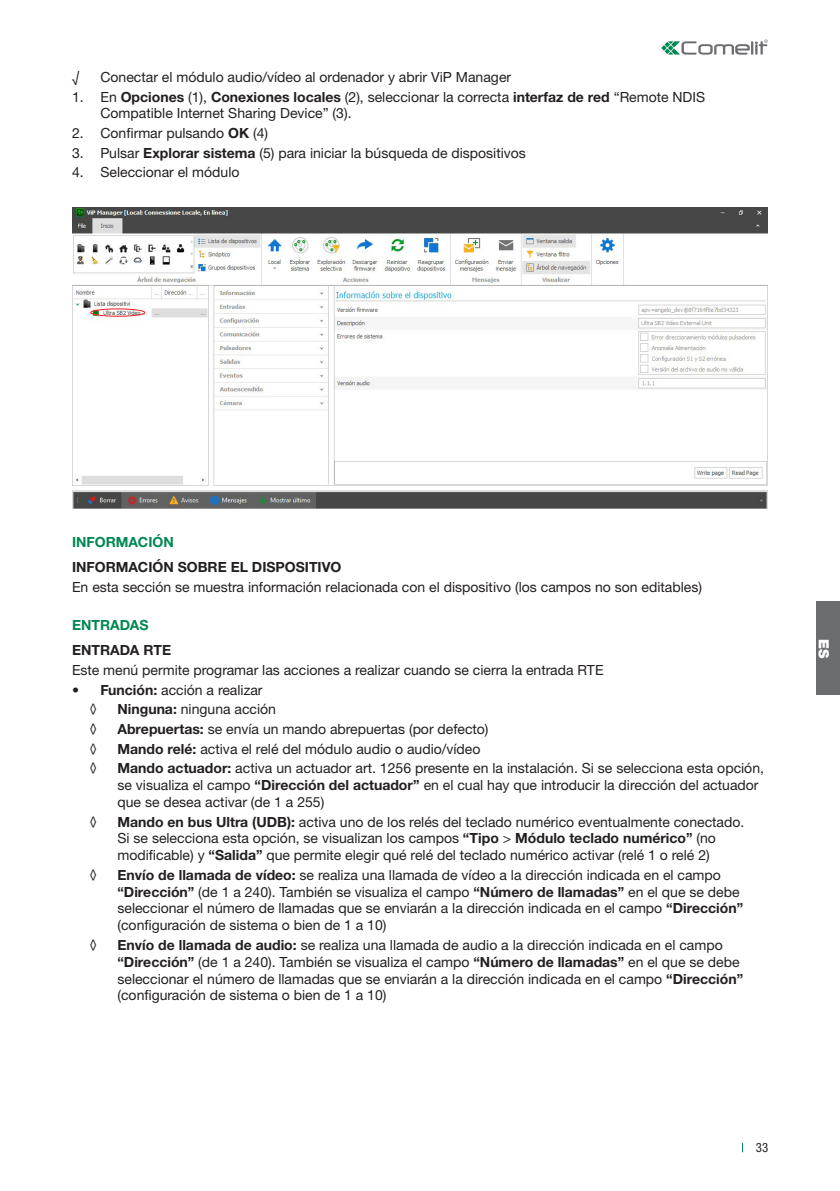
<style>
.page{position:relative;width:840px;height:1191px;background:#fff}
.page>*{position:absolute;margin:0;border:0;box-sizing:border-box;transform-origin:0 0}
.testo_semplice{font:14px/16.8px "Helvetica Neue LTW1 G";color:#231f20}
.testo_semplice-2{font:700 14px "Helvetica Neue LTW1 G";color:#231f20}
.titolo_primo_livello{font:700 14px "Helvetica Neue LTW1 G";color:#008751}
.t1{font:900 14px "Helvetica Neue LTW1 G";color:#fff}
.t2{font:condensed 12.8px "Helvetica Neue LTW1 G";color:#231f20}
.s1{font-weight:700}
</style>
<div class="page">
<div style="left:815px;top:601px;width:24px;height:94px;background:#6c6d70"></div>
<svg style="left:661px;top:39px;width:106px;height:16px"></svg>
<img style="left:72px;top:207px;width:695px;height:301px">
<div style="left:90px;top:308px;width:55px;height:9px;border:1px solid #ee1d23;border-radius:50%"></div>
<p class="testo_semplice" style="left:72px;top:69px;width:9px">√</p>
<p class="testo_semplice" style="left:100px;top:69px;width:412px">Conectar el módulo audio/vídeo al ordenador y abrir ViP Manager</p>
<p class="testo_semplice" style="left:100px;top:88px;width:606px;text-indent:-28px">1. En <span class="s1">Opciones</span> (1), <span class="s1">Conexiones locales</span> (2), seleccionar la correcta <span class="s1">interfaz de red</span> “Remote NDIS<br>Compatible Internet Sharing Device” (3).</p>
<p class="testo_semplice" style="left:72px;top:125px;width:197px">2. Confirmar pulsando <span class="s1">OK</span> (4)</p>
<p class="testo_semplice" style="left:72px;top:144px;width:455px">3. Pulsar <span class="s1">Explorar sistema</span> (5) para iniciar la búsqueda de dispositivos</p>
<p class="testo_semplice" style="left:72px;top:164px;width:169px">4. Seleccionar el módulo</p>
<p class="titolo_primo_livello" style="left:72px;top:533px;width:103px">INFORMACIÓN</p>
<p class="testo_semplice-2" style="left:72px;top:558px;width:270px">INFORMACIÓN SOBRE EL DISPOSITIVO</p>
<p class="testo_semplice" style="left:72px;top:578px;width:631px">En esta sección se muestra información relacionada con el dispositivo (los campos no son editables)</p>
<p class="titolo_primo_livello" style="left:72px;top:616px;width:78px">ENTRADAS</p>
<p class="testo_semplice-2" style="left:72px;top:642px;width:100px">ENTRADA RTE</p>
<p class="testo_semplice" style="left:72px;top:661px;width:532px">Este menú permite programar las acciones a realizar cuando se cierra la entrada RTE</p>
<p class="testo_semplice" style="left:72px;top:681px;width:192px"><span class="s1">• Función:</span> acción a realizar</p>
<p class="testo_semplice" style="left:89px;top:701px;width:10px">◊</p>
<p class="testo_semplice" style="left:117px;top:701px;width:160px"><span class="s1">Ninguna:</span> ninguna acción</p>
<p class="testo_semplice" style="left:89px;top:720px;width:10px">◊</p>
<p class="testo_semplice" style="left:117px;top:720px;width:372px"><span class="s1">Abrepuertas:</span> se envía un mando abrepuertas (por defecto)</p>
<p class="testo_semplice" style="left:89px;top:740px;width:10px">◊</p>
<p class="testo_semplice" style="left:117px;top:740px;width:364px"><span class="s1">Mando relé:</span> activa el relé del módulo audio o audio/vídeo</p>
<p class="testo_semplice" style="left:89px;top:760px;width:10px">◊</p>
<p class="testo_semplice" style="left:117px;top:760px;width:647px"><span class="s1">Mando actuador:</span> activa un actuador art. 1256 presente en la instalación. Si se selecciona esta opción, se visualiza el campo <span class="s1">“Dirección del actuador”</span> en el cual hay que introducir la dirección del actuador que se desea activar (de 1 a 255)</p>
<p class="testo_semplice" style="left:89px;top:813px;width:10px">◊</p>
<p class="testo_semplice" style="left:117px;top:813px;width:628px"><span class="s1">Mando en bus Ultra (UDB):</span> activa uno de los relés del teclado numérico eventualmente conectado.<br>Si se selecciona esta opción, se visualizan los campos <span class="s1">“Tipo</span> &gt; <span class="s1">Módulo teclado numérico”</span> (no modificable) y <span class="s1">“Salida”</span> que permite elegir qué relé del teclado numérico activar (relé 1 o relé 2)</p>
<p class="testo_semplice" style="left:89px;top:866px;width:10px">◊</p>
<p class="testo_semplice" style="left:117px;top:866px;width:626px"><span class="s1">Envío de llamada de vídeo:</span> se realiza una llamada de vídeo a la dirección indicada en el campo <span class="s1">“Dirección”</span> (de 1 a 240). También se visualiza el campo <span class="s1">“Número de llamadas”</span> en el que se debe seleccionar el número de llamadas que se enviarán a la dirección indicada en el campo <span class="s1">“Dirección” </span>(configuración de sistema o bien de 1 a 10)</p>
<p class="testo_semplice" style="left:89px;top:936px;width:10px">◊</p>
<p class="testo_semplice" style="left:117px;top:936px;width:626px"><span class="s1">Envío de llamada de audio:</span> se realiza una llamada de audio a la dirección indicada en el campo <span class="s1">“Dirección”</span> (de 1 a 240). También se visualiza el campo <span class="s1">“Número de llamadas”</span> en el que se debe seleccionar el número de llamadas que se enviarán a la dirección indicada en el campo <span class="s1">“Dirección” </span>(configuración de sistema o bien de 1 a 10)</p>
<p class="t1" style="left:831px;top:638px;width:21px;rotate:90deg">ES</p>
<p class="t2" style="left:755px;top:1140px;width:14px">33</p>
</div>
